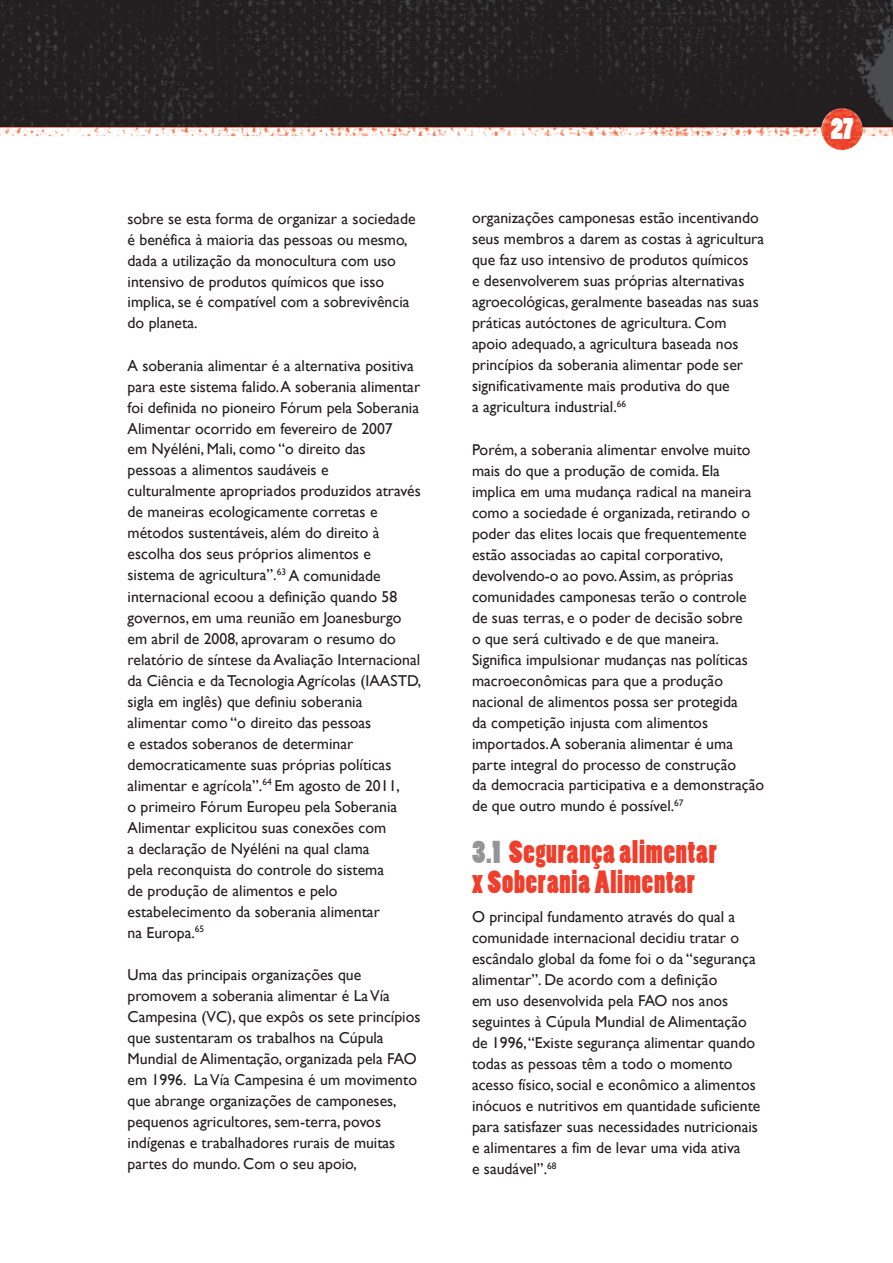
<style>
.page{position:relative;width:893px;height:1263px;background:#fff}
.page>*{position:absolute;margin:0;border:0;box-sizing:border-box;transform-origin:0 0}
.t1{font:30px/30px "Poplar Std";letter-spacing:.025em;color:#ef3e2b}
.t2{font:28.5px "Poplar Std";color:#fff}
.t3{font:15.75px/21px "Gill Sans";color:#231f20}
.s1{color:#939598}
</style>
<div class="page">
<img style="left:0;top:0;width:893px;height:128px">
<img style="left:862px;top:128px;width:31px;height:8px">
<img style="left:0;top:128px;width:821px;height:8px">
<img style="left:821px;top:108px;width:41px;height:42px">
<p class="t3" style="left:128px;top:208px;width:290px">sobre se esta forma de organizar a sociedade é benéfica à maioria das pessoas ou mesmo, dada a utilização da monocultura com uso intensivo de produtos químicos que isso implica, se é compatível com a sobrevivência do planeta.</p>
<p class="t3" style="left:128px;top:355px;width:295px">A soberania alimentar é a alternativa positiva para este sistema falido. A soberania alimentar foi definida no pioneiro Fórum pela Soberania Alimentar ocorrido em fevereiro de 2007<br>em Nyéléni, Mali, como “o direito das<br>pessoas a alimentos saudáveis e<br>culturalmente apropriados produzidos através de maneiras ecologicamente corretas e métodos sustentáveis, além do direito à escolha dos seus próprios alimentos e sistema de agricultura”.<sup>63</sup> A comunidade internacional ecoou a definição quando 58 governos, em uma reunião em Joanesburgo em abril de 2008, aprovaram o resumo do relatório de síntese da Avaliação Internacional da Ciência e da Tecnologia Agrícolas (IAASTD, sigla em inglês) que definiu soberania alimentar como “o direito das pessoas<br>e estados soberanos de determinar democraticamente suas próprias políticas alimentar e agrícola”.<sup>64</sup> Em agosto de 2011,<br>o primeiro Fórum Europeu pela Soberania Alimentar explicitou suas conexões com<br>a declaração de Nyéléni na qual clama<br>pela reconquista do controle do sistema<br>de produção de alimentos e pelo estabelecimento da soberania alimentar<br>na Europa.<sup>65</sup></p>
<p class="t3" style="left:128px;top:964px;width:294px">Uma das principais organizações que promovem a soberania alimentar é La Vía Campesina (VC), que expôs os sete princípios que sustentaram os trabalhos na Cúpula Mundial de Alimentação, organizada pela FAO em 1996. La Vía Campesina é um movimento que abrange organizações de camponeses, pequenos agricultores, sem-terra, povos indígenas e trabalhadores rurais de muitas partes do mundo. Com o seu apoio,</p>
<p class="t3" style="left:472px;top:208px;width:294px">organizações camponesas estão incentivando seus membros a darem as costas à agricultura que faz uso intensivo de produtos químicos<br>e desenvolverem suas próprias alternativas agroecológicas, geralmente baseadas nas suas práticas autóctones de agricultura. Com apoio adequado, a agricultura baseada nos princípios da soberania alimentar pode ser significativamente mais produtiva do que<br>a agricultura industrial.<sup>66</sup></p>
<p class="t3" style="left:472px;top:439px;width:294px">Porém, a soberania alimentar envolve muito mais do que a produção de comida. Ela implica em uma mudança radical na maneira como a sociedade é organizada, retirando o poder das elites locais que frequentemente estão associadas ao capital corporativo, devolvendo-o ao povo. Assim, as próprias comunidades camponesas terão o controle de suas terras, e o poder de decisão sobre<br>o que será cultivado e de que maneira.<br>Significa impulsionar mudanças nas políticas macroeconômicas para que a produção nacional de alimentos possa ser protegida<br>da competição injusta com alimentos importados. A soberania alimentar é uma parte integral do processo de construção<br>da democracia participativa e a demonstração de que outro mundo é possível.<sup>67</sup></p>
<h1 class="t1" style="left:472px;top:838px;width:246px"><span class="s1">3.1</span> Segurança alimentar x Soberania Alimentar</h1>
<p class="t3" style="left:472px;top:906px;width:290px">O principal fundamento através do qual a comunidade internacional decidiu tratar o escândalo global da fome foi o da “segurança alimentar”. De acordo com a definição<br>em uso desenvolvida pela FAO nos anos seguintes à Cúpula Mundial de Alimentação de 1996, “Existe segurança alimentar quando todas as pessoas têm a todo o momento acesso físico, social e econômico a alimentos inócuos e nutritivos em quantidade suficiente para satisfazer suas necessidades nutricionais e alimentares a fim de levar uma vida ativa<br>e saudável”.<sup>68</sup></p>
<h2 class="t2" style="left:831px;top:117px;width:24px">27</h2>
</div>
